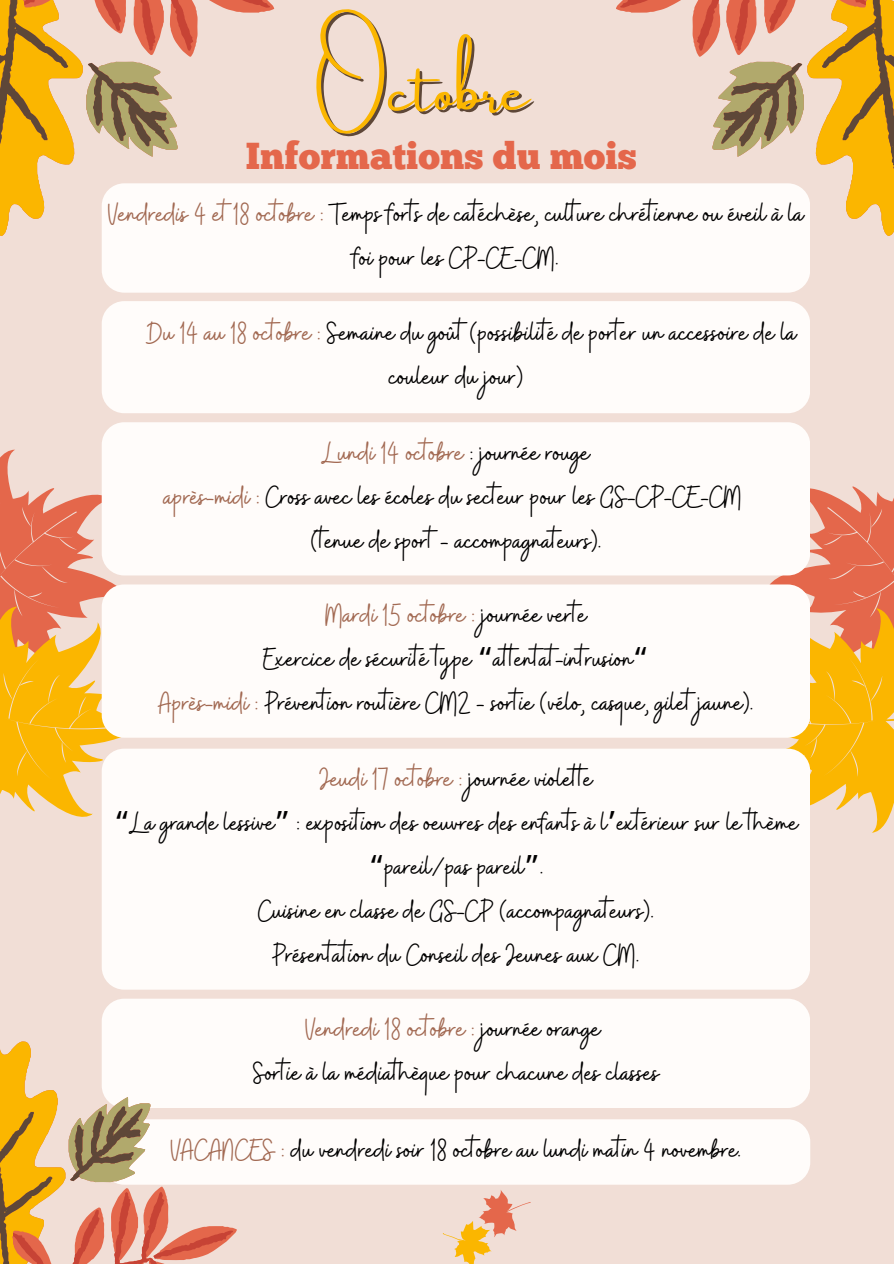
<style>
.page{position:relative;width:894px;height:1264px;background:#fff}
.page>*{position:absolute;margin:0;border:0;box-sizing:border-box;transform-origin:0 0}
.t1{font:58.65px "Amsterdam One";color:#fbb600}
.t2{font:37.5px "Chunk Five";color:#e4674b}
.t3{font:31.5px/43.8px "Buffalo";color:#000;text-align:center}
.t4{font:31.5px "Buffalo";color:#a26952}
.s1{color:#a26952}
.s2{color:#000}
.s3{font-family:"Noto Sans Gurmukhi"}
</style>
<div class="page">
<div style="left:0;top:0;width:893px;height:1263px;background:#f1ded6"></div>
<div style="left:102px;top:183px;width:707px;height:110px;background:#fffcfa;border-radius:22px"></div>
<svg style="left:0;top:0;width:274px;height:236px"></svg>
<svg style="left:616px;top:0;width:277px;height:238px"></svg>
<svg style="left:791px;top:405px;width:102px;height:156px"></svg>
<svg style="left:822px;top:505px;width:71px;height:56px;background:#e46d52"></svg>
<svg style="left:691px;top:561px;width:202px;height:307px"></svg>
<svg style="left:772px;top:657px;width:120px;height:121px;background:#fab80e"></svg>
<svg style="left:0;top:405px;width:120px;height:157px"></svg>
<svg style="left:0;top:502px;width:80px;height:61px;background:#e46e53"></svg>
<svg style="left:0;top:563px;width:188px;height:254px"></svg>
<svg style="left:0;top:658px;width:108px;height:123px;background:#f9bc21"></svg>
<div style="left:102px;top:422px;width:707px;height:153px;background:#fffcfa;border-radius:22px"></div>
<div style="left:102px;top:584px;width:707px;height:153px;background:#fffcfa;border-radius:22px"></div>
<div style="left:102px;top:748px;width:707px;height:241px;background:#fffcfa;border-radius:22px"></div>
<div style="left:102px;top:301px;width:707px;height:112px;background:#fffcfa;border-radius:22px"></div>
<div style="left:102px;top:1119px;width:708px;height:65px;background:#fffcfa;border-radius:22px"></div>
<div style="left:102px;top:998px;width:707px;height:109px;background:#fffcfa;border-radius:22px"></div>
<svg style="left:0;top:1041px;width:237px;height:222px"></svg>
<svg style="left:437px;top:1184px;width:101px;height:79px"></svg>
<p class="t1" style="left:316px;top:59px;width:215px">Octobre</p>
<h1 class="t2" style="left:246px;top:141px;width:392px">Informations du mois</h1>
<p class="t3" style="left:108px;top:194px;width:696px"><span class="s1">Vendredis 4 et 18 octobre :</span> Temps forts de catéchèse, culture chrétienne ou éveil à la foi pour les CP-CE-CM.</p>
<p class="t3" style="left:388px;top:312px;width:409px;text-align:left;text-indent:-241px"><span class="s1">Du 14 au 18 octobre :</span> Semaine du goût (possibilité de porter un accessoire de la couleur du jour)</p>
<h2 class="t4" style="left:322px;top:432px;width:269px">Lundi 14 octobre <span class="s2">: journée rouge</span></h2>
<p class="t3" style="left:164px;top:476px;width:579px"><span class="s1">après-midi :</span> Cross avec les écoles du secteur pour les GS-CP-CE-CM</p>
<p class="t3" style="left:310px;top:520px;width:292px">(tenue de sport - accompagnateurs).</p>
<p class="t4" style="left:325px;top:594px;width:262px">Mardi 15 octobre : <span class="s2">journée verte</span></p>
<p class="t3" style="left:263px;top:638px;width:387px">Exercice de sécurité type <span class="s3">“</span>at entat-intrusion<span class="s3">“</span></p>
<p class="t3" style="left:158px;top:682px;width:596px"><span class="s1">Après-midi :</span> Prévention routière CM2 - sortie (vélo, casque, gilet jaune).</p>
<p class="t4" style="left:319px;top:758px;width:274px">Jeudi 17 octobre : <span class="s2">journée violet e</span></p>
<p class="t3" style="left:114px;top:802px;width:685px"><span class="s3">“</span>La grande lessive<span class="s3">”</span> : exposition des oeuvres des enfants à l<span class="s3">’</span>extérieur sur le thème <span class="s3">“</span>pareil/pas pareil<span class="s3">”</span>.</p>
<p class="t3" style="left:258px;top:890px;width:397px">Cuisine en classe de GS-CP (accompagnateurs).</p>
<p class="t3" style="left:272px;top:934px;width:368px">Présentation du Conseil des Jeunes aux CM.</p>
<p class="t4" style="left:305px;top:1008px;width:296px">Vendredi 18 octobre : <span class="s2">journée orange</span></p>
<p class="t3" style="left:253px;top:1052px;width:407px">Sortie à la médiathèque pour chacune des classes</p>
<p class="t3" style="left:171px;top:1129px;width:571px"><span class="s1">VACANCES :</span> du vendredi soir 18 octobre au lundi matin 4 novembre.</p>
</div>
